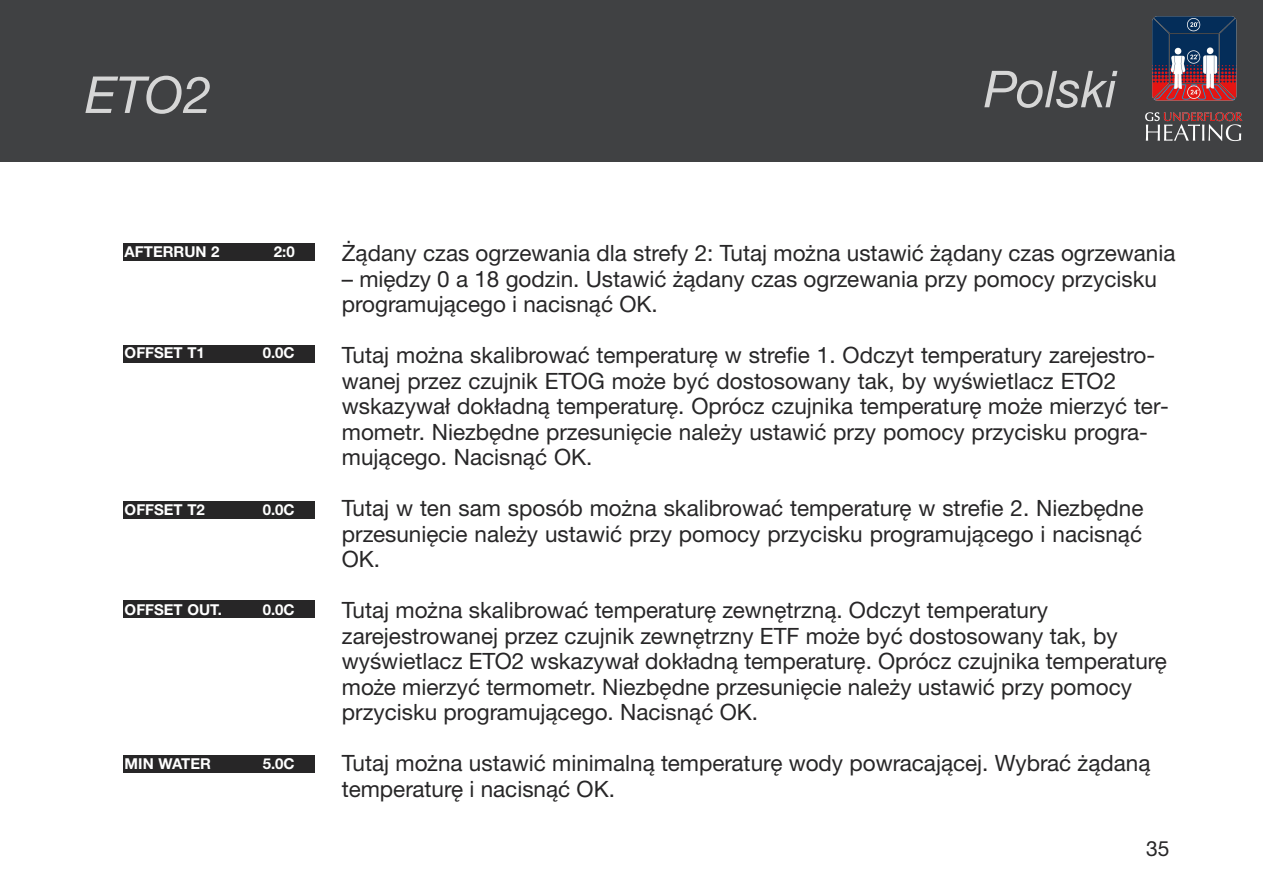
<style>
.page{position:relative;width:1263px;height:893px;background:#fff}
.page>*{position:absolute;margin:0;border:0;box-sizing:border-box;transform-origin:0 0}
.t1{font:italic 51px "Helvetica Neue LTW1 G";color:#d6d6d6}
.t2{font:22.5px/25.5px "Helvetica Neue LTW1 G";color:#272627}
.t3{font:21px "Helvetica Neue";color:#272627}
.t4{font:700 15px "Helvetica Neue LTW1 G";color:#fff}
</style>
<div class="page">
<div style="left:0;top:0;width:1263px;height:162px;background:#404143"></div>
<div style="left:124px;top:501px;width:191px;height:18px;background:#272627"></div>
<div style="left:124px;top:600px;width:191px;height:18px;background:#272627"></div>
<div style="left:124px;top:755px;width:191px;height:18px;background:#272627"></div>
<div style="left:124px;top:243px;width:191px;height:18px;background:#272627"></div>
<div style="left:124px;top:345px;width:191px;height:18px;background:#272627"></div>
<img style="left:1145px;top:16px;width:98px;height:125px">
<h1 class="t1" style="left:85px;top:77px;width:128px">ETO2</h1>
<h1 class="t1" style="left:984px;top:71px;width:135px">Polski</h1>
<p class="t4" style="left:125px;top:246px;width:96px">AFTERRUN 2</p>
<p class="t4" style="left:274px;top:246px;width:22px">2:0</p>
<p class="t4" style="left:125px;top:348px;width:82px">OFFSET T1</p>
<p class="t4" style="left:263px;top:348px;width:33px">0.0C</p>
<p class="t4" style="left:125px;top:504px;width:82px">OFFSET T2</p>
<p class="t4" style="left:263px;top:504px;width:33px">0.0C</p>
<p class="t4" style="left:125px;top:604px;width:99px">OFFSET OUT.</p>
<p class="t4" style="left:263px;top:604px;width:33px">0.0C</p>
<p class="t4" style="left:125px;top:758px;width:88px">MIN WATER</p>
<p class="t4" style="left:263px;top:758px;width:33px">5.0C</p>
<p class="t2" style="left:342px;top:242px;width:835px">Żądany czas ogrzewania dla strefy 2: Tutaj można ustawić żądany czas ogrzewania</p>
<p class="t2" style="left:342px;top:268px;width:816px">– między 0 a 18 godzin. Ustawić żądany czas ogrzewania przy pomocy przycisku programującego i nacisnąć OK.</p>
<p class="t2" style="left:342px;top:344px;width:828px">Tutaj można skalibrować temperaturę w strefie 1. Odczyt temperatury zarejestro&shy;wanej przez czujnik ETOG może być dostosowany tak, by wyświetlacz ETO2 wskazywał dokładną temperaturę. Oprócz czujnika temperaturę może mierzyć ter&shy;mometr. Niezbędne przesunięcie należy ustawić przy pomocy przycisku progra&shy;mującego. Nacisnąć OK.</p>
<p class="t2" style="left:342px;top:497px;width:803px;text-align:justify">Tutaj w ten sam sposób można skalibrować temperaturę w strefie 2. Niezbędne przesunięcie należy ustawić przy pomocy przycisku programującego i nacisnąć OK.</p>
<p class="t2" style="left:342px;top:599px;width:827px">Tutaj można skalibrować temperaturę zewnętrzną. Odczyt temperatury zarejestrowanej przez czujnik zewnętrzny ETF może być dostosowany tak, by wyświetlacz ETO2 wskazywał dokładną temperaturę. Oprócz czujnika temperaturę może mierzyć termometr. Niezbędne przesunięcie należy ustawić przy pomocy przycisku programującego. Nacisnąć OK.</p>
<p class="t2" style="left:342px;top:752px;width:810px">Tutaj można ustawić minimalną temperaturę wody powracającej. Wybrać żądaną temperaturę i nacisnąć OK.</p>
<p class="t3" style="left:1146px;top:841px;width:25px">35</p>
</div>
